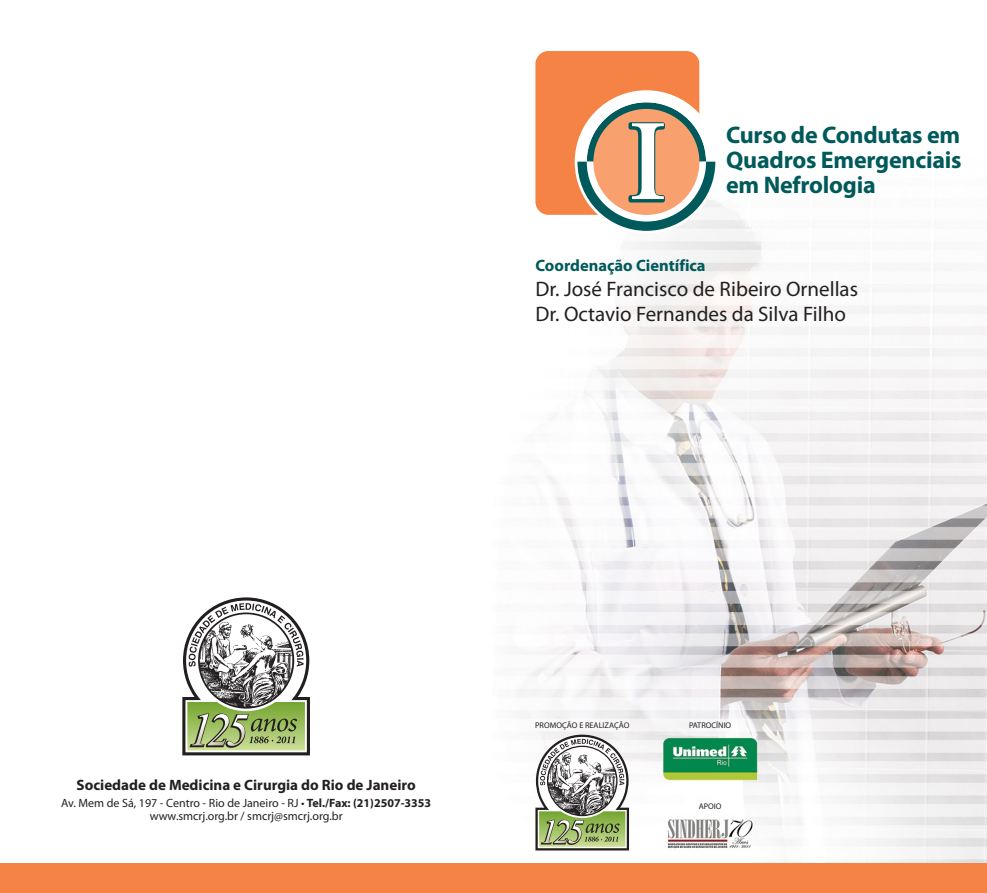
<style>
.page{position:relative;width:987px;height:893px;background:#fff}
.page>*{position:absolute;margin:0;border:0;box-sizing:border-box;transform-origin:0 0}
.t1{font:700 113.7px "Rotis Serif";color:#fff}
.t2{font:700 24px/25.3px "Myriad Pro";letter-spacing:-.01em;color:#00595a}
.t3{font:21px/25.2px "Myriad Pro";color:#231f20}
.t4{font:700 16.5px "Myriad Pro";color:#00595a}
.t5{font:700 15px "Myriad Pro";color:#231f20}
.t6{font:12px/13px "Myriad Pro";color:#231f20;text-align:center}
.t7{font:8.25px "Myriad Pro";color:#231f20}
.s1{font-weight:700}
</style>
<div class="page">
<img style="left:516px;top:51px;width:470px;height:812px">
<svg style="left:535px;top:735px;width:94px;height:115px"></svg>
<svg style="left:182px;top:597px;width:128px;height:158px"></svg>
<div style="left:0;top:863px;width:986px;height:30px;background:#f58345"></div>
<div style="left:535px;top:51px;width:164px;height:164px;background:#f58345;border-radius:13px"></div>
<svg style="left:577px;top:93px;width:138px;height:138px"></svg>
<h1 class="t1" style="left:630px;top:119px;width:37px">I</h1>
<h2 class="t2" style="left:726px;top:124px;width:237px">Curso de Condutas em<br>Quadros Emergenciais</h2>
<h2 class="t2" style="left:726px;top:175px;width:151px">em Nefrologia</h2>
<h3 class="t4" style="left:535px;top:259px;width:172px">Coordenação Científica</h3>
<h3 class="t3" style="left:535px;top:278px;width:324px">Dr. José Francisco de Ribeiro Ornellas<br>Dr. Octavio Fernandes da Silva Filho</h3>
<p class="t5" style="left:77px;top:779px;width:340px">Sociedade de Medicina e Cirurgia do Rio de Janeiro</p>
<p class="t6" style="left:61px;top:798px;width:371px">Av. Mem de Sá, 197 - Centro - Rio de Janeiro - RJ • <span class="s1">Tel./Fax: (21)2507-3353 </span>www.smcrj.org.br / smcrj@smcrj.org.br</p>
<p class="t7" style="left:535px;top:722px;width:96px">PROMOÇÃO E REALIZAÇÃO</p>
<p class="t7" style="left:689px;top:722px;width:44px">PATROCÍNIO</p>
<p class="t7" style="left:698px;top:803px;width:24px">APOIO</p>
</div>
